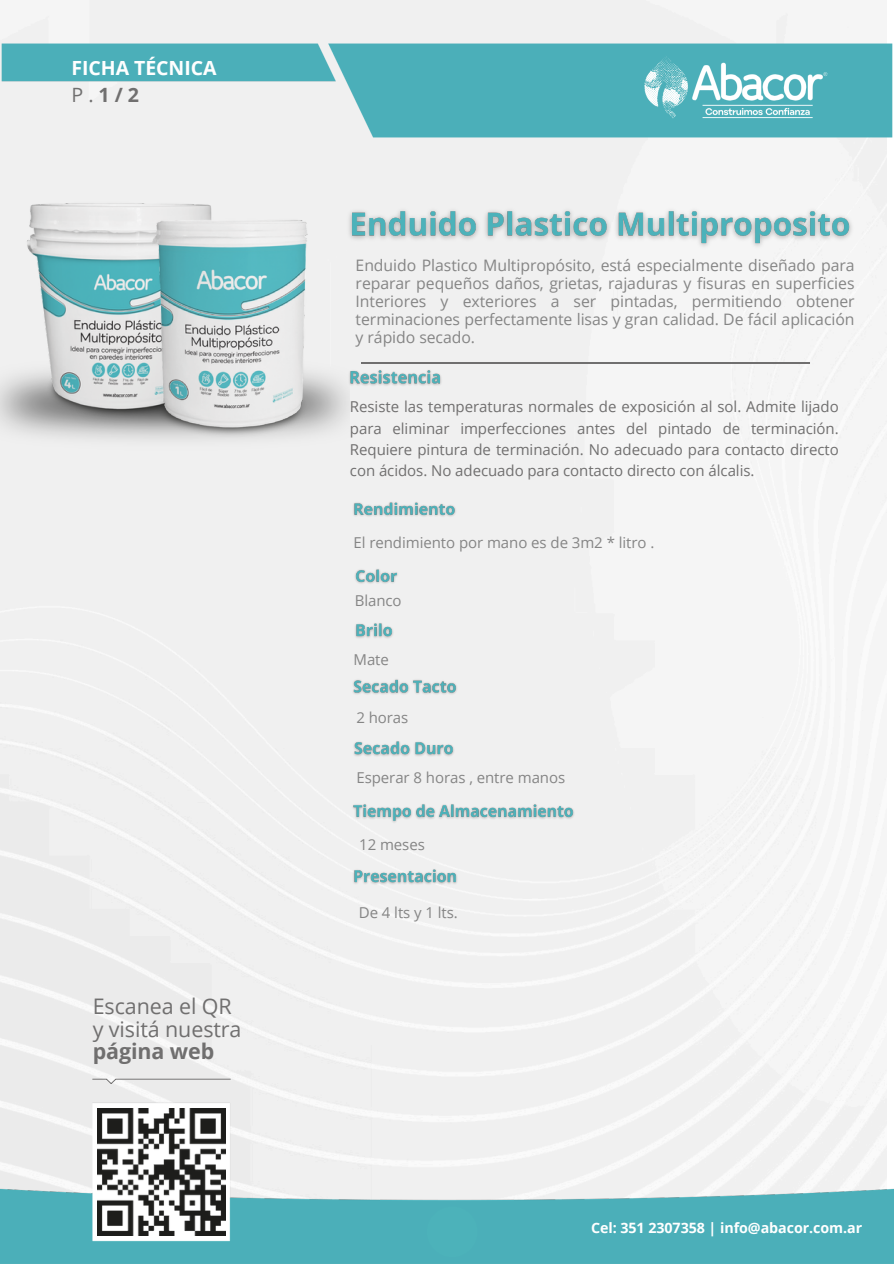
<style>
.page{position:relative;width:894px;height:1264px;background:#fff}
.page>*{position:absolute;margin:0;border:0;box-sizing:border-box;transform-origin:0 0}
.t1{font:21.45px/22.5px "Open Sans";letter-spacing:-.005em;color:#706f6f}
.t2{font:700 19.65px "Open Sans";color:#706f6f}
.t3{font:700 19.5px "Open Sans";letter-spacing:-.005em;color:#fff}
.t4{font:15.75px/18px "Open Sans";letter-spacing:-.005em;color:#858585;text-align:justify}
.t5{font:15px/21.3px "Open Sans";letter-spacing:-.005em;color:#706f6f;text-align:justify}
.t6{font:15px "Open Sans";letter-spacing:-.005em;color:#858585}
.t7{font:700 14.25px "Open Sans";letter-spacing:-.005em;color:#fff}
.s1{font-weight:400}
.s2{font-weight:700}
</style>
<div class="page">
<img style="left:0;top:1095px;width:893px;height:168px">
<img style="left:0;top:37px;width:893px;height:108px">
<img style="left:98px;top:1108px;width:127px;height:127px">
<svg style="left:92px;top:1078px;width:139px;height:6px"></svg>
<hr style="left:361px;top:363px;width:448px;height:1px;background:#706f6f">
<img style="left:0;top:166px;width:243px;height:274px">
<img style="left:121px;top:184px;width:223px;height:278px">
<div style="left:426px;top:1206px;width:51px;height:51px;background:#4cb2ba;border-radius:50%"></div>
<img style="left:348px;top:674px;width:114px;height:25px">
<img style="left:349px;top:497px;width:112px;height:25px">
<img style="left:346px;top:366px;width:100px;height:24px">
<img style="left:343px;top:202px;width:516px;height:52px">
<img style="left:350px;top:564px;width:53px;height:25px">
<img style="left:351px;top:618px;width:48px;height:25px">
<img style="left:348px;top:799px;width:231px;height:28px">
<img style="left:350px;top:736px;width:109px;height:25px">
<img style="left:349px;top:864px;width:113px;height:25px">
<h5 class="t3" style="left:71px;top:54px;width:146px">FICHA TÉCNICA</h5>
<h5 class="t2" style="left:71px;top:81px;width:69px"><span class="s1">P.</span>1/2</h5>
<h5 class="t1" style="left:93px;top:994px;width:150px">Escanea el QR y visitá nuestra <span class="s2">página web</span></h5>
<h5 class="t4" style="left:355px;top:255px;width:500px">Enduido Plastico Multipropósito, está especialmente diseñado para reparar pequeños daños, grietas, rajaduras y fisuras en superficies Interiores y exteriores a ser pintadas, permitiendo obtener terminaciones perfectamente lisas y gran calidad. De fácil aplicación y rápido secado.</h5>
<h5 class="t5" style="left:350px;top:396px;width:490px">Resiste las temperaturas normales de exposición al sol. Admite lijado para eliminar imperfecciones antes del pintado de terminación.<br>Requiere pintura de terminación. No adecuado para contacto directo con ácidos. No adecuado para contacto directo con álcalis.</h5>
<h5 class="t6" style="left:353px;top:532px;width:302px">El rendimiento por mano es de 3m2 * litro .</h5>
<h3 class="t6" style="left:354px;top:590px;width:48px">Blanco</h3>
<p class="t6" style="left:353px;top:648px;width:37px">Mate</p>
<h2 class="t6" style="left:356px;top:707px;width:53px">2 horas</h2>
<p class="t6" style="left:356px;top:767px;width:210px">Esperar 8 horas , entre manos</p>
<p class="t6" style="left:359px;top:833px;width:67px">12 meses</p>
<p class="t6" style="left:359px;top:901px;width:101px">De 4 lts y 1 lts.</p>
<h5 class="t7" style="left:591px;top:1217px;width:273px">Cel: 351 2307358 | info@abacor.com.ar</h5>
</div>
